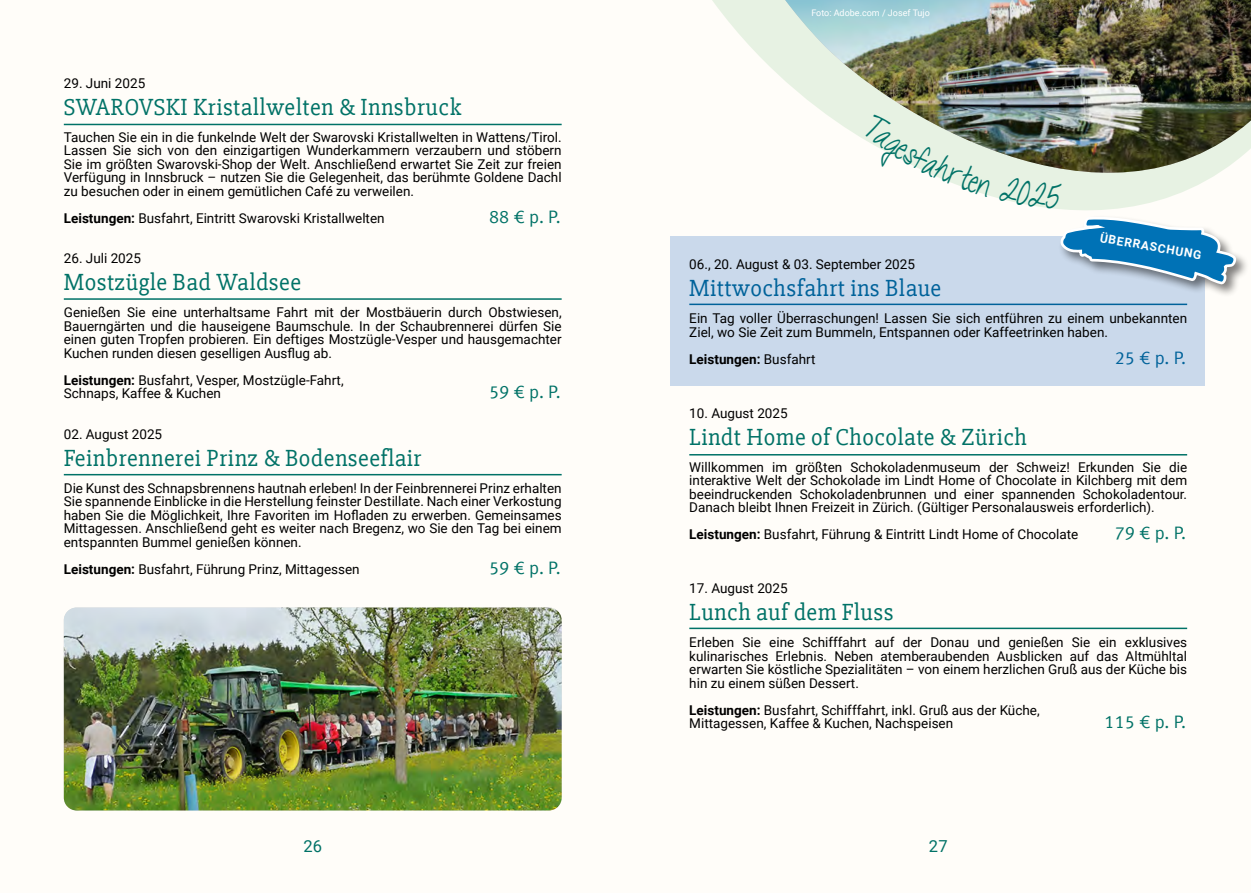
<style>
.page{position:relative;width:1251px;height:893px;background:#fff}
.page>*{position:absolute;margin:0;border:0;box-sizing:border-box;transform-origin:0 0}
.t1{font:24px "Slabo 27 px";letter-spacing:.02em;color:#007267}
.t2{font:24px "Slabo 27 px";letter-spacing:.02em;color:#00629a}
.t3{font:18px "Meta Normal LF";color:#007267}
.t4{font:18px "Meta Normal LF";color:#00629a}
.t5{font:16.5px "Roboto";color:#007267}
.t6{font:13.5px/13.5px "Roboto";color:#000;text-align:justify}
.t7{font:700 13.5px "Roboto";color:#000}
.t8{font:700 12px "Roboto";color:#fff}
.t9{font:9px "Roboto";color:#fff}
.s1{font-weight:700}
.s2{font-weight:400}
</style>
<div class="page">
<div style="left:0;top:0;width:1250px;height:893px;background:#fffdf9"></div>
<hr style="left:64px;top:124px;width:497px;height:1px;background:#007267">
<hr style="left:64px;top:298px;width:497px;height:2px;background:#007267">
<hr style="left:64px;top:474px;width:497px;height:1px;background:#007267">
<img style="left:64px;top:607px;width:497px;height:203px">
<div style="left:670px;top:236px;width:534px;height:149px;background:#cad9eb"></div>
<hr style="left:689px;top:454px;width:497px;height:1px;background:#007267">
<hr style="left:689px;top:304px;width:497px;height:1px;background:#00629a">
<hr style="left:689px;top:628px;width:497px;height:1px;background:#007267">
<svg style="left:737px;top:0;width:509px;height:264px"></svg>
<img style="left:785px;top:0;width:465px;height:228px">
<svg style="left:860px;top:112px;width:131px;height:85px"></svg>
<svg style="left:998px;top:175px;width:246px;height:187px"></svg>
<p class="t6" style="left:64px;top:76px;width:83px">29. Juni 2025</p>
<h1 class="t1" style="left:64px;top:93px;width:399px">SWAROVSKI Kristallwelten &amp; Innsbruck</h1>
<p class="t6" style="left:64px;top:130px;width:499px">Tauchen Sie ein in die funkelnde Welt der Swarovski Kristallwelten in Wattens/Tirol.<br>Lassen Sie sich von den einzigartigen Wunderkammern verzaubern und stöbern Sie im größten Swarovski-Shop der Welt. Anschließend erwartet Sie Zeit zur freien Verfügung in Innsbruck – nutzen Sie die Gelegenheit, das berühmte Goldene Dachl zu besuchen oder in einem gemütlichen Café zu verweilen.</p>
<p class="t6" style="left:64px;top:211px;width:322px"><span class="s1">Leistungen:</span> Busfahrt, Eintritt Swarovski Kristallwelten</p>
<h2 class="t3" style="left:489px;top:206px;width:73px">88 € p. P.</h2>
<p class="t6" style="left:64px;top:251px;width:79px">26. Juli 2025</p>
<h1 class="t1" style="left:64px;top:268px;width:239px">Mostzügle Bad Waldsee</h1>
<p class="t6" style="left:64px;top:305px;width:499px">Genießen Sie eine unterhaltsame Fahrt mit der Mostbäuerin durch Obstwiesen, Bauerngärten und die hauseigene Baumschule. In der Schaubrennerei dürfen Sie einen guten Tropfen probieren. Ein deftiges Mostzügle-Vesper und hausgemachter Kuchen runden diesen geselligen Ausflug ab.</p>
<p class="t6" style="left:64px;top:373px;width:281px"><span class="s1">Leistungen:</span> Busfahrt, Vesper, Mostzügle-Fahrt,<br>Schnaps, Kaffee &amp; Kuchen</p>
<h2 class="t3" style="left:489px;top:382px;width:73px">59 € p. P.</h2>
<p class="t6" style="left:64px;top:427px;width:100px">02. August 2025</p>
<h1 class="t1" style="left:64px;top:444px;width:359px">Feinbrennerei Prinz &amp; Bodenseeflair</h1>
<p class="t6" style="left:64px;top:481px;width:499px">Die Kunst des Schnapsbrennens hautnah erleben! In der Feinbrennerei Prinz erhalten Sie spannende Einblicke in die Herstellung feinster Destillate. Nach einer Verkostung haben Sie die Möglichkeit, Ihre Favoriten im Hofladen zu erwerben. Gemeinsames Mittagessen. Anschließend geht es weiter nach Bregenz, wo Sie den Tag bei einem entspannten Bummel genießen können.</p>
<p class="t6" style="left:64px;top:562px;width:297px"><span class="s1">Leistungen:</span> Busfahrt, Führung Prinz, Mittagessen</p>
<h2 class="t3" style="left:489px;top:557px;width:73px">59 € p. P.</h2>
<p class="t9" style="left:811px;top:6px;width:120px">Foto: Adobe.com / Josef Tujo</p>
<p class="t8" style="left:1101px;top:229px;width:104px;rotate:10deg">ÜBERRASCHUNG</p>
<p class="t6" style="left:689px;top:257px;width:227px">06., 20. August &amp; 03. September 2025</p>
<h1 class="t2" style="left:689px;top:274px;width:253px">Mittwochsfahrt ins Blaue</h1>
<p class="t6" style="left:689px;top:311px;width:499px">Ein Tag voller Überraschungen! Lassen Sie sich entführen zu einem unbekannten<br>Ziel, wo Sie Zeit zum Bummeln, Entspannen oder Kaffeetrinken haben.</p>
<p class="t7" style="left:689px;top:349px;width:128px">Leistungen: <span class="s2">Busfahrt</span></p>
<h2 class="t4" style="left:1114px;top:347px;width:73px">25 € p. P.</h2>
<p class="t6" style="left:689px;top:406px;width:100px">10. August 2025</p>
<h1 class="t1" style="left:689px;top:423px;width:339px">Lindt Home of Chocolate &amp; Zürich</h1>
<p class="t6" style="left:689px;top:460px;width:499px">Willkommen im größten Schokoladenmuseum der Schweiz! Erkunden Sie die interaktive Welt der Schokolade im Lindt Home of Chocolate in Kilchberg mit dem beeindruckenden Schokoladenbrunnen und einer spannenden Schokoladentour.<br>Danach bleibt Ihnen Freizeit in Zürich. (Gültiger Personalausweis erforderlich).</p>
<p class="t6" style="left:689px;top:527px;width:390px"><span class="s1">Leistungen:</span> Busfahrt, Führung &amp; Eintritt Lindt Home of Chocolate</p>
<h2 class="t3" style="left:1114px;top:523px;width:73px">79 € p. P.</h2>
<p class="t6" style="left:689px;top:581px;width:100px">17. August 2025</p>
<h1 class="t1" style="left:689px;top:598px;width:206px">Lunch auf dem Fluss</h1>
<p class="t6" style="left:689px;top:635px;width:499px">Erleben Sie eine Schifffahrt auf der Donau und genießen Sie ein exklusives kulinarisches Erlebnis. Neben atemberaubenden Ausblicken auf das Altmühltal erwarten Sie köstliche Spezialitäten – von einem herzlichen Gruß aus der Küche bis hin zu einem süßen Dessert.</p>
<p class="t6" style="left:689px;top:703px;width:352px"><span class="s1">Leistungen:</span> Busfahrt, Schifffahrt, inkl. Gruß aus der Küche,<br>Mittagessen, Kaffee &amp; Kuchen, Nachspeisen</p>
<h2 class="t3" style="left:1104px;top:712px;width:83px">115 € p. P.</h2>
<p class="t5" style="left:303px;top:835px;width:20px">26</p>
<p class="t5" style="left:928px;top:835px;width:20px">27</p>
</div>
